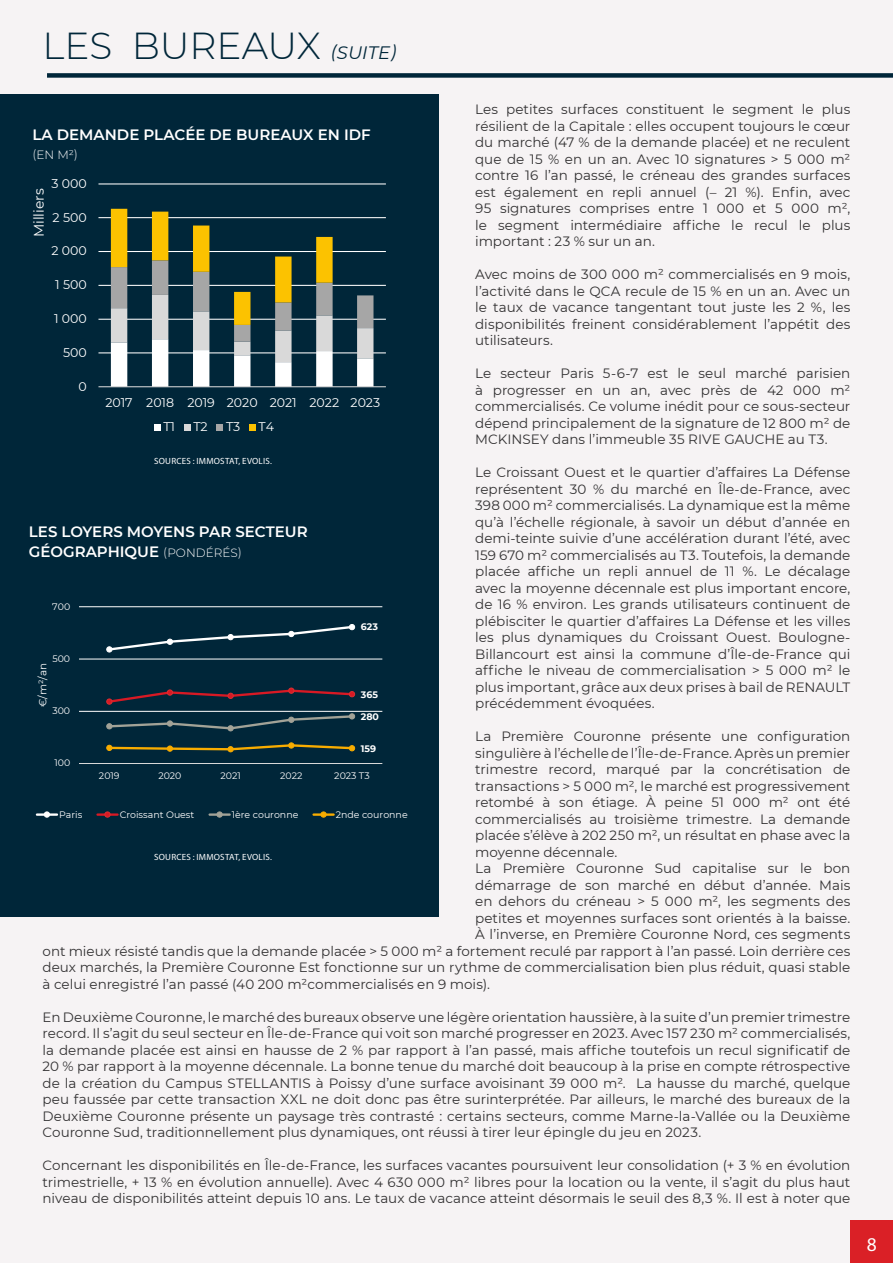
<style>
.page{position:relative;width:893px;height:1263px;background:#f6f3f4}
.page>*{position:absolute;margin:0;border:0;box-sizing:border-box;transform-origin:0 0}
.t1{font:300 37.5px "Montserrat";color:#002639}
.t2{font:19.5px "Myriad Pro";color:#fff}
.Text_Subhead_12{font:600 15px/19.5px "Montserrat";color:#fff}
.t3{font:13.95px "Montserrat";letter-spacing:-.005em;color:#fff}
.Text_8_5{font:13.5px/16.5px "Montserrat";color:#323132;text-align:justify}
.t4{font:12.6px "Montserrat";color:#fff}
.Text_Subhead_12-2{font:300 12px "Montserrat";color:#fff}
.t5{font:10.35px "Montserrat";color:#fff}
.t6{font:9.45px "Montserrat";color:#fff}
.t7{font:700 9.45px "Montserrat";color:#fff}
.Caption_8{font:9px "Myriad Pro";letter-spacing:.025em;color:#fff}
.s1{font-weight:400;font-style:italic;font-size:18px}
.s2{font-weight:300;font-size:12px}
</style>
<div class="page">
<div style="left:0;top:94px;width:438px;height:822px;background:#002639"></div>
<div style="left:47px;top:73px;width:846px;height:5px;background:#002639"></div>
<div style="left:850px;top:1220px;width:43px;height:43px;background:#da2026"></div>
<hr style="left:79px;top:711px;width:303px;height:1px;background:#fff">
<hr style="left:79px;top:659px;width:303px;height:1px;background:#fff">
<hr style="left:79px;top:606px;width:303px;height:1px;background:#fff">
<hr style="left:79px;top:763px;width:303px;height:1px;background:#d9d9d9">
<svg style="left:106px;top:624px;width:249px;height:28px"></svg>
<div style="left:106px;top:698px;width:6px;height:7px;border:1px solid #dd2e31;border-radius:50%"></div>
<svg style="left:107px;top:688px;width:248px;height:16px"></svg>
<svg style="left:106px;top:713px;width:249px;height:18px"></svg>
<svg style="left:106px;top:742px;width:249px;height:10px"></svg>
<hr style="left:37px;top:813px;width:20px;height:3px;background:#fff">
<svg style="left:44px;top:811px;width:6px;height:6px"></svg>
<hr style="left:98px;top:813px;width:20px;height:3px;background:#d81924">
<svg style="left:104px;top:811px;width:6px;height:6px"></svg>
<hr style="left:210px;top:813px;width:20px;height:3px;background:#a2a297">
<svg style="left:217px;top:811px;width:6px;height:6px"></svg>
<hr style="left:314px;top:813px;width:20px;height:3px;background:#f8ac00">
<div style="left:320px;top:811px;width:7px;height:6px;border:1px solid #f8ac00;border-radius:50%"></div>
<hr style="left:98px;top:352px;width:288px;height:1px;background:#fff">
<hr style="left:98px;top:319px;width:288px;height:1px;background:#fff">
<hr style="left:98px;top:285px;width:288px;height:1px;background:#fff">
<hr style="left:98px;top:251px;width:288px;height:1px;background:#fff">
<hr style="left:98px;top:217px;width:288px;height:1px;background:#fff">
<hr style="left:98px;top:183px;width:288px;height:1px;background:#fff">
<svg style="left:111px;top:209px;width:262px;height:177px"></svg>
<hr style="left:98px;top:386px;width:288px;height:1px;background:#d9d9d9">
<div style="left:154px;top:424px;width:6px;height:7px;background:#fff"></div>
<div style="left:184px;top:424px;width:6px;height:7px;background:#d9d9d9"></div>
<div style="left:216px;top:424px;width:7px;height:7px;background:#a6a6a6"></div>
<div style="left:249px;top:424px;width:7px;height:7px;background:#fcc200"></div>
<p class="t1" style="left:43px;top:21px;width:355px">LES BUREAUX <span class="s1">(SUITE)</span></p>
<p class="Text_Subhead_12" style="left:32px;top:124px;width:340px">LA DEMANDE PLACÉE DE BUREAUX EN IDF</p>
<p class="Text_Subhead_12-2" style="left:32px;top:147px;width:47px">(EN M²)</p>
<p class="t4" style="left:51px;top:175px;width:37px">3 000</p>
<p class="t3" style="left:29px;top:237px;width:50px;rotate:-90deg">Milliers</p>
<p class="t4" style="left:53px;top:208px;width:36px">2 500</p>
<p class="t4" style="left:51px;top:242px;width:37px">2 000</p>
<p class="t4" style="left:55px;top:276px;width:33px">1 500</p>
<p class="t4" style="left:54px;top:310px;width:34px">1 000</p>
<p class="t4" style="left:63px;top:344px;width:25px">500</p>
<p class="t4" style="left:79px;top:377px;width:10px">0</p>
<p class="t4" style="left:105px;top:394px;width:276px">2017 2018 2019 2020 2021 2022 2023</p>
<p class="t4" style="left:163px;top:418px;width:13px">T1</p>
<p class="t4" style="left:193px;top:418px;width:16px">T2</p>
<p class="t4" style="left:226px;top:418px;width:16px">T3</p>
<p class="t4" style="left:259px;top:418px;width:17px">T4</p>
<p class="Caption_8" style="left:154px;top:456px;width:119px">SOURCES : IMMOSTAT, EVOLIS.</p>
<p class="Text_Subhead_12" style="left:29px;top:521px;width:280px">LES LOYERS MOYENS PAR SECTEUR<br>GÉOGRAPHIQUE <span class="s2">(PONDÉRÉS)</span></p>
<p class="t6" style="left:52px;top:600px;width:20px">700</p>
<p class="t6" style="left:52px;top:652px;width:19px">500</p>
<p class="t5" style="left:36px;top:707px;width:46px;rotate:-90deg">€/m²/an</p>
<p class="t6" style="left:52px;top:704px;width:19px">300</p>
<p class="t6" style="left:54px;top:756px;width:17px">100</p>
<p class="t7" style="left:361px;top:620px;width:19px">623</p>
<p class="t7" style="left:361px;top:687px;width:19px">365</p>
<p class="t7" style="left:361px;top:710px;width:20px">280</p>
<p class="t7" style="left:361px;top:741px;width:17px">159</p>
<p class="t6" style="left:99px;top:769px;width:22px">2019</p>
<p class="t6" style="left:158px;top:769px;width:25px">2020</p>
<p class="t6" style="left:220px;top:769px;width:22px">2021</p>
<p class="t6" style="left:280px;top:769px;width:24px">2022</p>
<p class="t6" style="left:334px;top:769px;width:37px">2023 T3</p>
<p class="t6" style="left:59px;top:808px;width:25px">Paris</p>
<p class="t6" style="left:120px;top:808px;width:76px">Croissant Ouest</p>
<p class="t6" style="left:232px;top:808px;width:68px">1ère couronne</p>
<p class="t6" style="left:336px;top:808px;width:73px">2nde couronne</p>
<p class="Caption_8" style="left:154px;top:852px;width:119px">SOURCES : IMMOSTAT, EVOLIS.</p>
<p class="Text_8_5" style="left:475px;top:100px;width:377px">Les petites surfaces constituent le segment le plus résilient de la Capitale : elles occupent toujours le cœur du marché (47 % de la demande placée) et ne reculent que de 15 % en un an. Avec 10 signatures &gt; 5 000 m² contre 16 l’an passé, le créneau des grandes surfaces est également en repli annuel (– 21 %). Enfin, avec 95 signatures comprises entre 1 000 et 5 000 m², le segment intermédiaire affiche le recul le plus important : 23 % sur un an.</p>
<p class="Text_8_5" style="left:475px;top:265px;width:377px">Avec moins de 300 000 m² commercialisés en 9 mois, l’activité dans le QCA recule de 15 % en un an. Avec un le taux de vacance tangentant tout juste les 2 %, les disponibilités freinent considérablement l’appétit des utilisateurs.</p>
<p class="Text_8_5" style="left:475px;top:364px;width:377px">Le secteur Paris 5-6-7 est le seul marché parisien à progresser en un an, avec près de 42 000 m² commercialisés. Ce volume inédit pour ce sous-secteur dépend principalement de la signature de 12 800 m² de MCKINSEY dans l’immeuble 35 RIVE GAUCHE au T3.</p>
<p class="Text_8_5" style="left:475px;top:463px;width:377px">Le Croissant Ouest et le quartier d’affaires La Défense représentent 30 % du marché en Île-de-France, avec 398 000 m² commercialisés. La dynamique est la même qu’à l’échelle régionale, à savoir un début d’année en demi-teinte suivie d’une accélération durant l’été, avec 159 670 m² commercialisés au T3. Toutefois, la demande placée affiche un repli annuel de 11 %. Le décalage avec la moyenne décennale est plus important encore, de 16 % environ. Les grands utilisateurs continuent de plébisciter le quartier d’affaires La Défense et les villes les plus dynamiques du Croissant Ouest. Boulogne-Billancourt est ainsi la commune d’Île-de-France qui affiche le niveau de commercialisation &gt; 5 000 m² le plus important, grâce aux deux prises à bail de RENAULT précédemment évoquées.</p>
<p class="Text_8_5" style="left:475px;top:727px;width:377px">La Première Couronne présente une configuration singulière à l’échelle de l’Île-de-France. Après un premier trimestre record, marqué par la concrétisation de transactions &gt; 5 000 m², le marché est progressivement retombé à son étiage. À peine 51 000 m² ont été commercialisés au troisième trimestre. La demande placée s’élève à 202 250 m², un résultat en phase avec la moyenne décennale.</p>
<p class="Text_8_5" style="left:475px;top:859px;width:377px">La Première Couronne Sud capitalise sur le bon démarrage de son marché en début d’année. Mais en dehors du créneau &gt; 5 000 m², les segments des petites et moyennes surfaces sont orientés à la baisse.<br>À l’inverse, en Première Couronne Nord, ces segments</p>
<p class="Text_8_5" style="left:43px;top:942px;width:809px">ont mieux résisté tandis que la demande placée &gt; 5 000 m² a fortement reculé par rapport à l’an passé. Loin derrière ces deux marchés, la Première Couronne Est fonctionne sur un rythme de commercialisation bien plus réduit, quasi stable à celui enregistré l’an passé (40 200 m²commercialisés en 9 mois).</p>
<p class="Text_8_5" style="left:43px;top:1008px;width:809px">En Deuxième Couronne, le marché des bureaux observe une légère orientation haussière, à la suite d’un premier trimestre record. Il s’agit du seul secteur en Île-de-France qui voit son marché progresser en 2023. Avec 157 230 m² commercialisés, la demande placée est ainsi en hausse de 2 % par rapport à l’an passé, mais affiche toutefois un recul significatif de 20 % par rapport à la moyenne décennale. La bonne tenue du marché doit beaucoup à la prise en compte rétrospective de la création du Campus STELLANTIS à Poissy d’une surface avoisinant 39 000 m². La hausse du marché, quelque peu faussée par cette transaction XXL ne doit donc pas être surinterprétée. Par ailleurs, le marché des bureaux de la Deuxième Couronne présente un paysage très contrasté : certains secteurs, comme Marne-la-Vallée ou la Deuxième Couronne Sud, traditionnellement plus dynamiques, ont réussi à tirer leur épingle du jeu en 2023.</p>
<p class="Text_8_5" style="left:43px;top:1156px;width:809px">Concernant les disponibilités en Île-de-France, les surfaces vacantes poursuivent leur consolidation (+ 3 % en évolution trimestrielle, + 13 % en évolution annuelle). Avec 4 630 000 m² libres pour la location ou la vente, il s’agit du plus haut niveau de disponibilités atteint depuis 10 ans. Le taux de vacance atteint désormais le seuil des 8,3 %. Il est à noter que</p>
<p class="t2" style="left:867px;top:1232px;width:12px">8</p>
</div>
